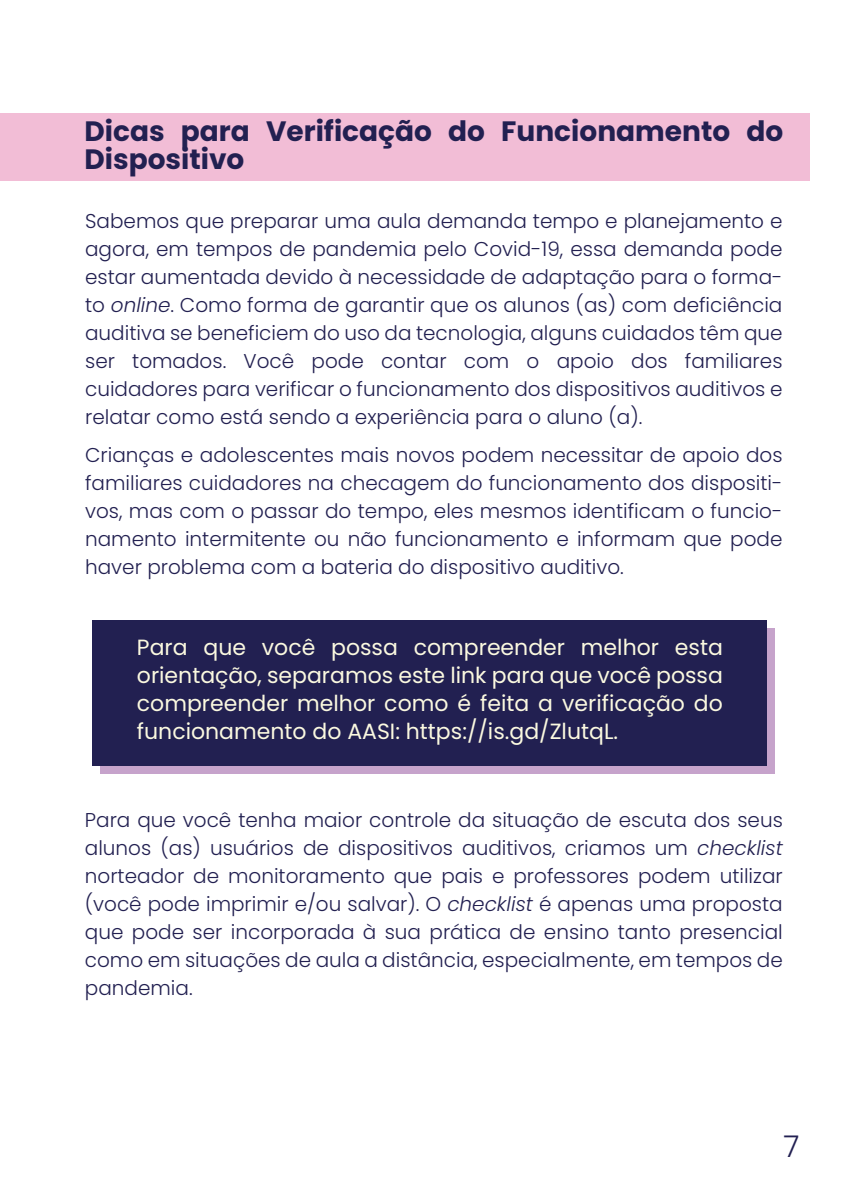
<style>
.page{position:relative;width:842px;height:1191px;background:#fff}
.page>*{position:absolute;margin:0;border:0;box-sizing:border-box;transform-origin:0 0}
.t1{font:300 30px "Poppins";color:#222052}
.t2{font:700 28px/28px "Poppins";color:#222051}
.t3{font:22px/28px "Poppins";color:#fbf9e0;text-align:justify}
.t4{font:300 20px/28px "Poppins";color:#222051;text-align:justify}
.s1{font-style:italic}
</style>
<div class="page">
<div style="left:0;top:113px;width:810px;height:68px;background:#f2bdd6"></div>
<div style="left:101px;top:628px;width:674px;height:145px;background:#c6a3cb"></div>
<div style="left:93px;top:620px;width:674px;height:145px;background:#222051"></div>
<h2 class="t2" style="left:84px;top:118px;width:700px">Dicas para Verificação do Funcionamento do<br>Dispositivo</h2>
<p class="t4" style="left:85px;top:207px;width:699px">Sabemos que preparar uma aula demanda tempo e planejamento e agora, em tempos de pandemia pelo Covid-19, essa demanda pode estar aumentada devido à necessidade de adaptação para o forma&shy;to <span class="s1">online</span>. Como forma de garantir que os alunos (as) com deficiência auditiva se beneficiem do uso da tecnologia, alguns cuidados têm que ser tomados. Você pode contar com o apoio dos familiares cuidadores para verificar o funcionamento dos dispositivos auditivos e relatar como está sendo a experiência para o aluno (a).</p>
<p class="t4" style="left:85px;top:441px;width:699px">Crianças e adolescentes mais novos podem necessitar de apoio dos familiares cuidadores na checagem do funcionamento dos dispositi&shy;vos, mas com o passar do tempo, eles mesmos identificam o funcio&shy;namento intermitente ou não funcionamento e informam que pode haver problema com a bateria do dispositivo auditivo.</p>
<p class="t3" style="left:137px;top:634px;width:587px">Para que você possa compreender melhor esta orientação, separamos este link para que você possa compreender melhor como é feita a verificação do funcionamento do AASI: https://is.gd/ZlutqL.</p>
<p class="t4" style="left:85px;top:806px;width:699px">Para que você tenha maior controle da situação de escuta dos seus alunos (as) usuários de dispositivos auditivos, criamos um <span class="s1">checklist </span>norteador de monitoramento que pais e professores podem utilizar (você pode imprimir e/ou salvar). O <span class="s1">checklist</span> é apenas uma proposta que pode ser incorporada à sua prática de ensino tanto presencial como em situações de aula a distância, especialmente, em tempos de pandemia.</p>
<h1 class="t1" style="left:784px;top:1128px;width:17px">7</h1>
</div>
